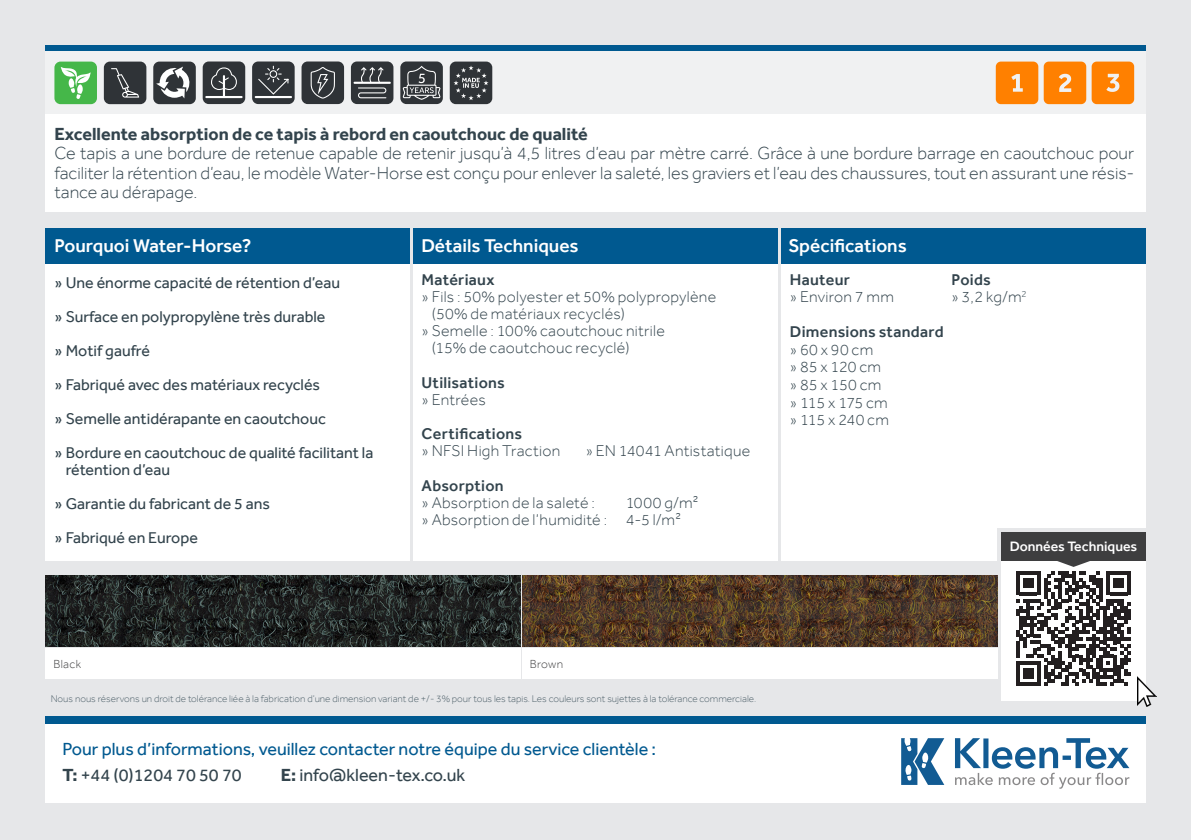
<style>
.page{position:relative;width:1191px;height:840px;background:#fff}
.page>*{position:absolute;margin:0;border:0;box-sizing:border-box;transform-origin:0 0}
.Picture_text{font:500 19px "Effra";color:#fff}
.Picture_text-2{font:300 18px/19.4px "Effra";color:#33444d;text-align:justify}
.t1{font:18px/26px "Effra";color:#005990}
.Picture_text-3{font:700 18px "Effra";color:#33444d}
.t2{font:18px "Effra";color:#33444d}
.Picture_text-4{font:300 16px/17.2px "Effra";letter-spacing:.015em;color:#33444d}
.t3{font:16px/17px "Effra";color:#33444d}
.Picture_text-5{font:500 16px "Effra";letter-spacing:.015em;color:#33444d}
.Picture_text-6{font:500 14px "Effra";color:#fff}
.Picture_text-7{font:300 12px "Effra";letter-spacing:.025em;color:#3e3e3f}
.t4{font:300 10px "Effra";color:#4f616a}
.s1{font-weight:500}
.s2{font-weight:700;color:#33444d}
.s3{color:#33444d}
.s4{font-weight:700}
</style>
<div class="page">
<div style="left:0;top:0;width:1191px;height:839px;background:#e6e7e9"></div>
<div style="left:45px;top:723px;width:1101px;height:79px;background:#fff"></div>
<div style="left:45px;top:716px;width:1101px;height:7px;background:#005990"></div>
<svg style="left:955px;top:738px;width:174px;height:50px"></svg>
<svg style="left:901px;top:738px;width:43px;height:46px"></svg>
<svg style="left:413px;top:263px;width:364px;height:297px"></svg>
<svg style="left:781px;top:263px;width:364px;height:297px"></svg>
<svg style="left:45px;top:263px;width:364px;height:297px"></svg>
<div style="left:45px;top:228px;width:1100px;height:35px;background:#005990"></div>
<svg style="left:45px;top:45px;width:1100px;height:7px"></svg>
<svg style="left:45px;top:114px;width:1100px;height:97px"></svg>
<div style="left:45px;top:52px;width:1100px;height:62px;background:#f0f1f2"></div>
<div style="left:1091px;top:62px;width:43px;height:42px;background:#ff8000;border-radius:5px"></div>
<div style="left:1043px;top:62px;width:43px;height:42px;background:#ff8000;border-radius:5px"></div>
<div style="left:995px;top:62px;width:43px;height:42px;background:#ff8000;border-radius:5px"></div>
<svg style="left:1106px;top:74px;width:13px;height:18px"></svg>
<svg style="left:1011px;top:74px;width:11px;height:18px"></svg>
<svg style="left:1058px;top:74px;width:13px;height:18px"></svg>
<svg style="left:997px;top:528px;width:152px;height:177px"></svg>
<div style="left:153px;top:62px;width:43px;height:42px;background:#2f3337;border-radius:6px"></div>
<svg style="left:156px;top:66px;width:34px;height:32px"></svg>
<div style="left:104px;top:62px;width:42px;height:42px;background:#2f3337;border-radius:6px"></div>
<svg style="left:111px;top:68px;width:28px;height:30px"></svg>
<div style="left:54px;top:62px;width:43px;height:42px;background:#45b749;border-radius:6px"></div>
<svg style="left:61px;top:67px;width:30px;height:32px"></svg>
<div style="left:351px;top:62px;width:42px;height:42px;background:#2f3337;border-radius:6px"></div>
<svg style="left:353px;top:67px;width:38px;height:31px"></svg>
<div style="left:301px;top:62px;width:43px;height:42px;background:#2f3337;border-radius:6px"></div>
<svg style="left:311px;top:67px;width:24px;height:32px"></svg>
<div style="left:400px;top:62px;width:43px;height:42px;background:#2f3337;border-radius:6px"></div>
<svg style="left:402px;top:66px;width:39px;height:34px"></svg>
<div style="left:450px;top:62px;width:42px;height:42px;background:#2f3337;border-radius:6px"></div>
<svg style="left:453px;top:65px;width:35px;height:35px"></svg>
<div style="left:252px;top:62px;width:43px;height:42px;background:#2f3337;border-radius:6px"></div>
<hr style="left:255px;top:96px;width:37px;height:2px;background:#fff">
<svg style="left:258px;top:66px;width:30px;height:28px"></svg>
<div style="left:203px;top:62px;width:42px;height:42px;background:#2f3337;border-radius:6px"></div>
<svg style="left:205px;top:67px;width:38px;height:31px"></svg>
<div style="left:45px;top:647px;width:475px;height:31px;background:#fff"></div>
<div style="left:522px;top:647px;width:475px;height:31px;background:#fff"></div>
<img style="left:45px;top:575px;width:475px;height:71px">
<img style="left:522px;top:575px;width:475px;height:71px">
<img style="left:1137px;top:676px;width:19px;height:29px">
<p class="Picture_text-3" style="left:54px;top:123px;width:535px">Excellente absorption de ce tapis à rebord en caoutchouc de qualité</p>
<p class="Picture_text-2" style="left:54px;top:143px;width:1081px">Ce tapis a une bordure de retenue capable de retenir jusqu’à 4,5 litres d’eau par mètre carré. Grâce à une bordure barrage en caoutchouc pour faciliter la rétention d’eau, le modèle Water-Horse est conçu pour enlever la saleté, les graviers et l’eau des chaussures, tout en assurant une résis&shy;tance au dérapage.</p>
<p class="Picture_text" style="left:54px;top:234px;width:198px">Pourquoi Water-Horse?</p>
<p class="t3" style="left:54px;top:273px;width:287px">» Une énorme capacité de rétention d’eau</p>
<p class="t3" style="left:54px;top:307px;width:272px">» Surface en polypropylène très durable</p>
<p class="t3" style="left:54px;top:341px;width:97px">» Motif gaufré</p>
<p class="t3" style="left:54px;top:375px;width:267px">» Fabriqué avec des matériaux recyclés</p>
<p class="t3" style="left:54px;top:409px;width:273px">» Semelle antidérapante en caoutchouc</p>
<p class="t3" style="left:66px;top:443px;width:309px;text-indent:-11px">» Bordure en caoutchouc de qualité facilitant la rétention d’eau</p>
<p class="t3" style="left:54px;top:494px;width:217px">» Garantie du fabricant de 5 ans</p>
<p class="t3" style="left:54px;top:528px;width:145px">» Fabriqué en Europe</p>
<p class="Picture_text" style="left:421px;top:234px;width:159px">Détails Techniques</p>
<p class="Picture_text" style="left:788px;top:234px;width:120px">Spécifications</p>
<p class="Picture_text-5" style="left:790px;top:270px;width:61px">Hauteur</p>
<p class="Picture_text-5" style="left:951px;top:270px;width:41px">Poids</p>
<p class="Picture_text-4" style="left:790px;top:288px;width:105px">» Environ 7 mm</p>
<p class="Picture_text-4" style="left:951px;top:288px;width:77px">» 3,2 kg/m<sup>2</sup></p>
<p class="Picture_text-5" style="left:790px;top:322px;width:155px">Dimensions standard</p>
<p class="Picture_text-4" style="left:790px;top:340px;width:85px">» 60 x 90 cm</p>
<p class="Picture_text-4" style="left:790px;top:358px;width:93px">» 85 x 120 cm</p>
<p class="Picture_text-4" style="left:790px;top:375px;width:93px">» 85 x 150 cm</p>
<p class="Picture_text-4" style="left:790px;top:393px;width:99px">» 115 x 175 cm</p>
<p class="Picture_text-4" style="left:790px;top:410px;width:100px">» 115 x 240 cm</p>
<p class="Picture_text-5" style="left:421px;top:270px;width:74px">Matériaux</p>
<p class="Picture_text-4" style="left:421px;top:288px;width:296px">» Fils : 50% polyester et 50% polypropylène</p>
<p class="Picture_text-4" style="left:432px;top:305px;width:195px">(50% de matériaux recyclés)</p>
<p class="Picture_text-4" style="left:432px;top:322px;width:235px;text-indent:-10px">» Semelle : 100% caoutchouc nitrile (15% de caoutchouc recyclé)</p>
<p class="Picture_text-5" style="left:421px;top:372px;width:85px">Utilisations</p>
<p class="Picture_text-4" style="left:421px;top:390px;width:66px">» Entrées</p>
<p class="Picture_text-5" style="left:421px;top:424px;width:102px">Certifications</p>
<p class="Picture_text-4" style="left:421px;top:442px;width:140px">» NFSI High Traction</p>
<p class="Picture_text-4" style="left:585px;top:442px;width:166px">» EN 14041 Antistatique</p>
<p class="Picture_text-4" style="left:421px;top:477px;width:175px"><span class="s1">Absorption<br></span>» Absorption de la saleté :</p>
<p class="Picture_text-4" style="left:625px;top:494px;width:74px">1000 g/m²</p>
<p class="Picture_text-4" style="left:421px;top:511px;width:261px">» Absorption de l’humidité : 4-5 l/m²</p>
<p class="Picture_text-6" style="left:1010px;top:537px;width:129px">Données Techniques</p>
<p class="Picture_text-7" style="left:53px;top:656px;width:29px">Black</p>
<p class="Picture_text-7" style="left:530px;top:656px;width:35px">Brown</p>
<p class="t4" style="left:51px;top:692px;width:707px">Nous nous réservons un droit de tolérance liée à la fabrication d’une dimension variant de +/- 3% pour tous les tapis. Les couleurs sont sujettes à la tolérance commerciale.</p>
<p class="t1" style="left:63px;top:735px;width:595px">Pour plus d’informations, veuillez contacter notre équipe du service clientèle :<br><span class="s2">T:</span> <span class="s3">+44 (0)1204 70 50 70</span></p>
<p class="t2" style="left:281px;top:763px;width:186px"><span class="s4">E:</span> info@kleen-tex.co.uk</p>
</div>
